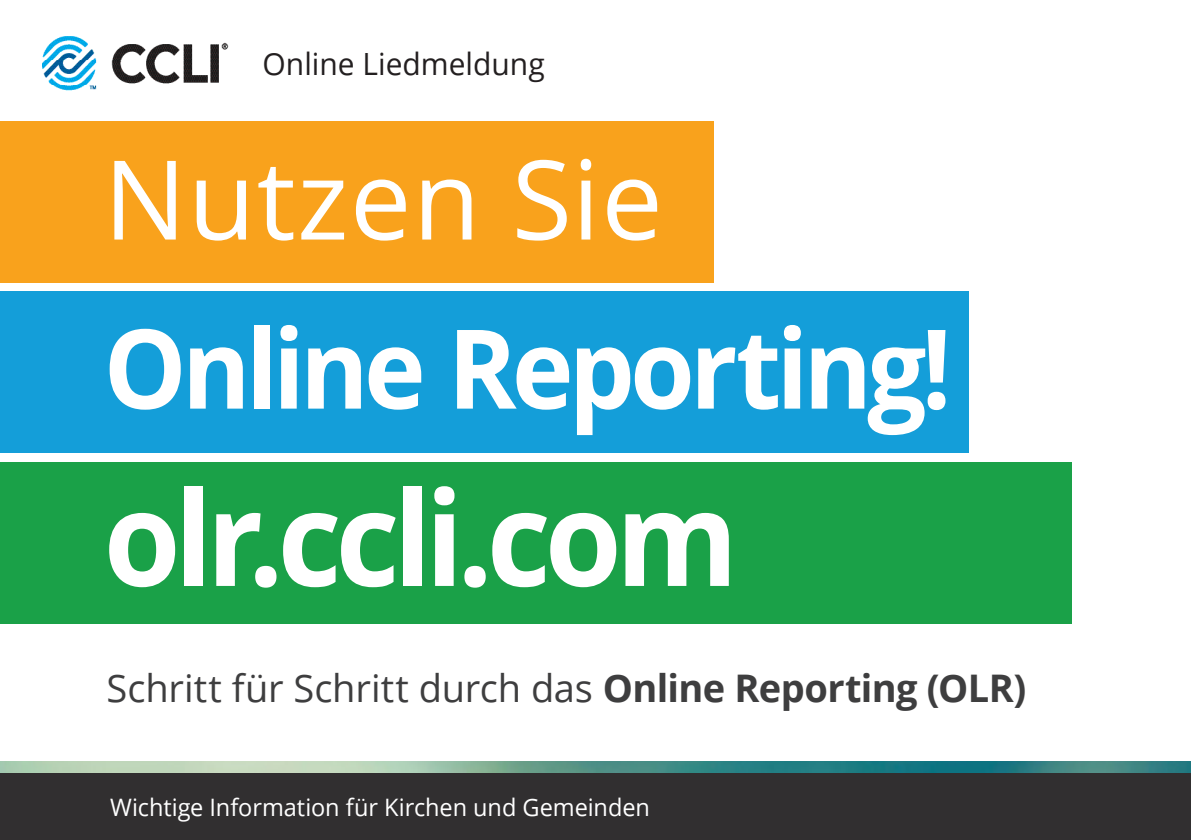
<style>
.page{position:relative;width:1191px;height:840px;background:#fff}
.page>*{position:absolute;margin:0;border:0;box-sizing:border-box;transform-origin:0 0}
.t1{font:700 131.2px "Open Sans";letter-spacing:-.05em;color:#fff;scale:.95 1}
.t2{font:700 110px "Open Sans";letter-spacing:-.045em;color:#fff;scale:.95 1}
.t3{font:110px "Open Sans";letter-spacing:.01em;color:#fff}
.t4{font:38px "Open Sans";letter-spacing:-.005em;color:#3e3e3f}
.t5{font:30.6px "Open Sans";color:#231f20}
.t6{font:24px "Open Sans";letter-spacing:-.005em;color:#fff}
.s1{font-weight:700}
</style>
<div class="page">
<div style="left:0;top:772px;width:1191px;height:67px;background:#312f30"></div>
<img style="left:0;top:761px;width:1191px;height:11px">
<div style="left:0;top:121px;width:713px;height:161px;background:#f9a21c"></div>
<div style="left:0;top:462px;width:1071px;height:161px;background:#1aa148"></div>
<div style="left:0;top:291px;width:968px;height:161px;background:#149ed9"></div>
<img style="left:42px;top:36px;width:186px;height:55px">
<p class="t5" style="left:263px;top:43px;width:284px">Online Liedmeldung</p>
<p class="t3" style="left:104px;top:124px;width:561px">Nutzen Sie</p>
<p class="t2" style="left:104px;top:291px;width:894px">Online Reporting!</p>
<p class="t1" style="left:104px;top:445px;width:669px">olr.ccli.com</p>
<p class="t4" style="left:106px;top:661px;width:921px">Schritt für Schritt durch das <span class="s1">Online Reporting (OLR)</span></p>
<p class="t6" style="left:110px;top:790px;width:541px">Wichtige Information für Kirchen und Gemeinden</p>
</div>
